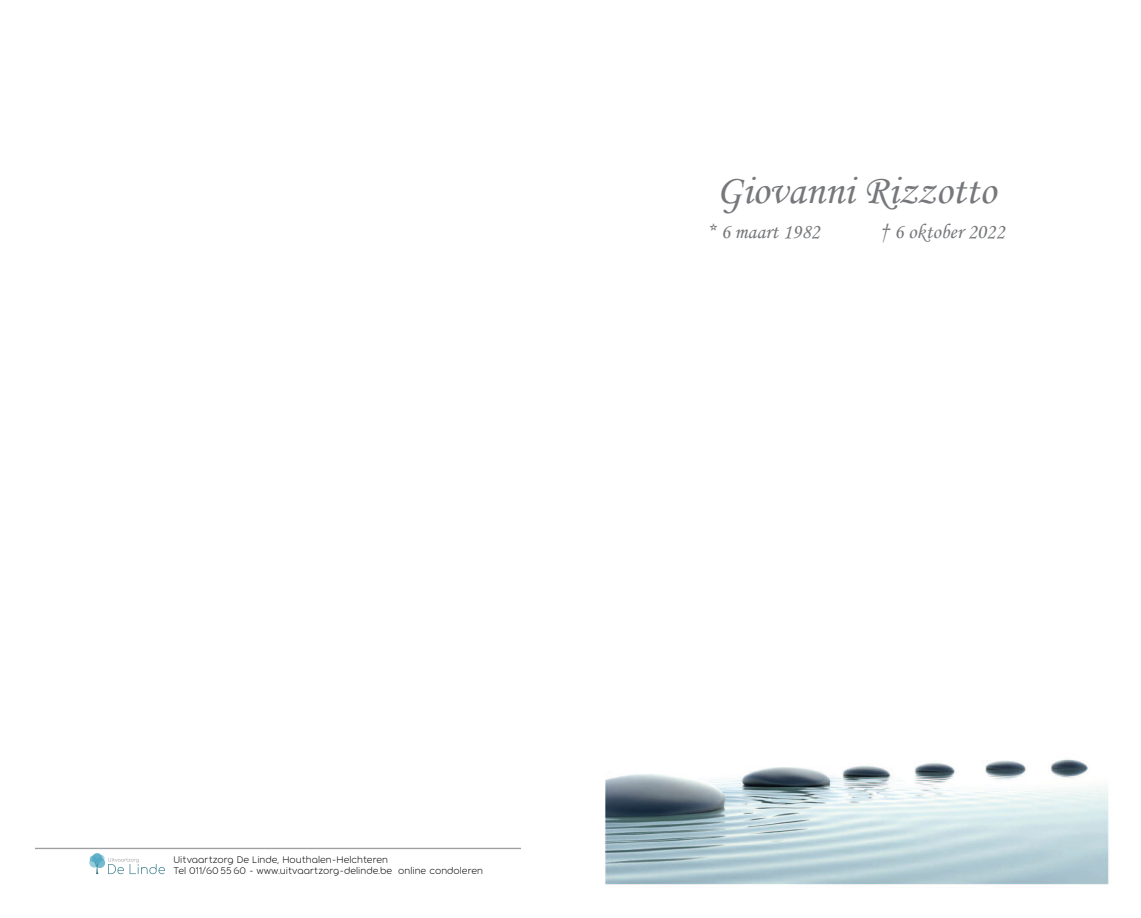
<style>
.page{position:relative;width:1141px;height:918px;background:#fff}
.page>*{position:absolute;margin:0;border:0;box-sizing:border-box;transform-origin:0 0}
.t1{font:42px "Monotype Corsiva";color:#76787b}
.t2{font:21px "Monotype Corsiva";color:#76787b}
.t3{font:300 10.33px/11px "Torus";color:#000}
</style>
<div class="page">
<svg style="left:36px;top:847px;width:484px;height:28px"></svg>
<hr style="left:36px;top:848px;width:484px;height:1px;background:#9d9fa2">
<img style="left:605px;top:758px;width:504px;height:127px">
<p class="t1" style="left:716px;top:164px;width:281px">Giovanni Rizzotto</p>
<p class="t2" style="left:707px;top:218px;width:114px">* 6 maart 1982</p>
<p class="t2" style="left:880px;top:218px;width:126px">† 6 oktober 2022</p>
<p class="t3" style="left:174px;top:854px;width:311px">Uitvaartzorg De Linde, Houthalen-Helchteren<br>Tel 011/60 55 60 - www.uitvaartzorg-delinde.be online condoleren</p>
</div>
